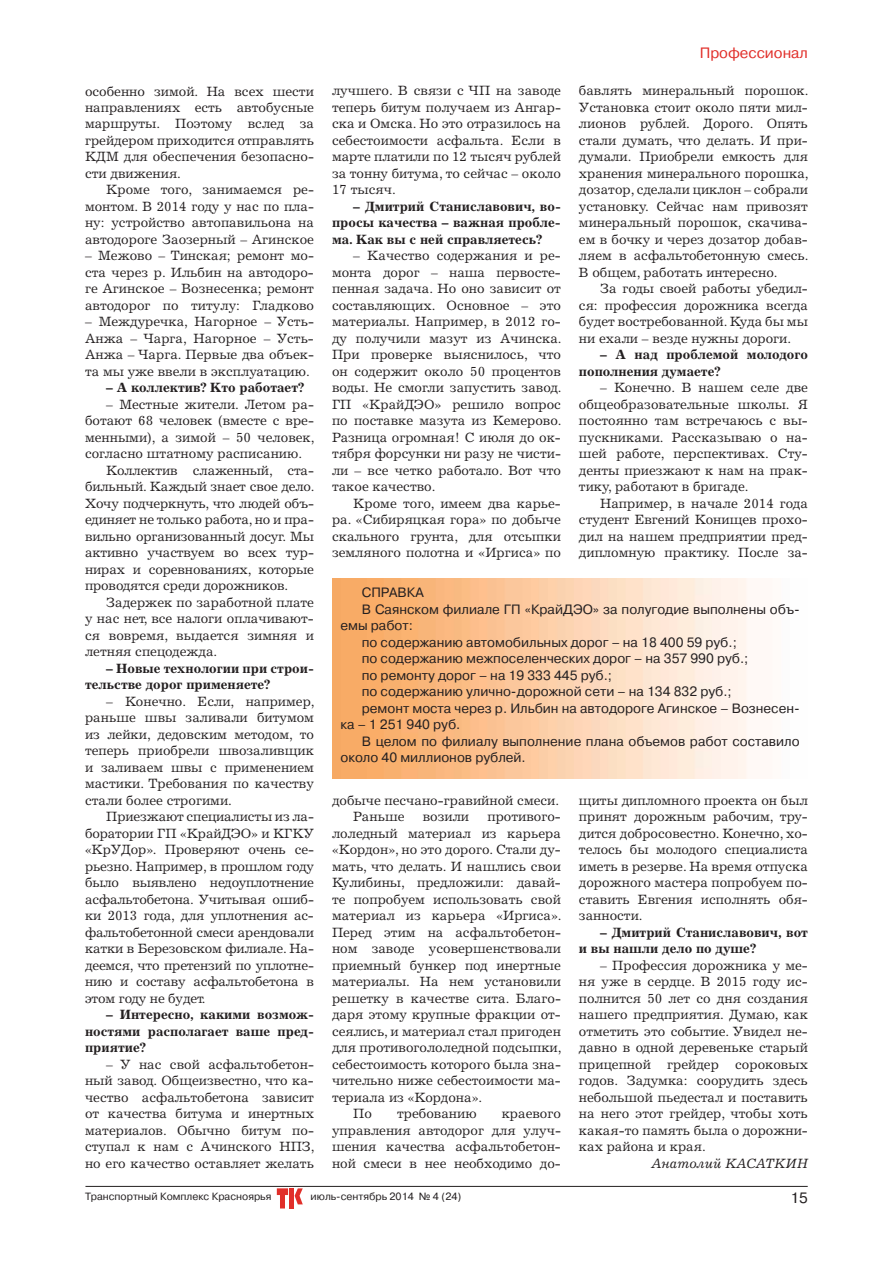
<style>
.page{position:relative;width:893px;height:1263px;background:#fff}
.page>*{position:absolute;margin:0;border:0;box-sizing:border-box;transform-origin:0 0}
.t1{font:15px "zn Pragmatica";color:#e12f2a}
.t2{font:15px "zn Pragmatica";color:#231f20}
.t3{font:13.5px/16.5px "zn Excelsior";color:#231f20;text-align:justify}
.t4{font:13.5px "zn Pragmatica";color:#231f20}
.t5{font:700 13.5px/16.5px "zn Excelsior";color:#231f20}
.t6{font:italic 13.5px "zn Excelsior";color:#231f20}
.t7{font:10.5px "zn Pragmatica";color:#231f20}
</style>
<div class="page">
<hr style="left:85px;top:1186px;width:723px;height:1px;background:#231f20">
<svg style="left:277px;top:1188px;width:11px;height:20px"></svg>
<div style="left:289px;top:1188px;width:5px;height:20px;background:#e12f2a"></div>
<svg style="left:295px;top:1188px;width:8px;height:16px"></svg>
<img style="left:332px;top:578px;width:415px;height:201px">
<p class="t3" style="left:85px;top:83px;width:230px">особенно зимой. На всех шести направлениях есть автобусные маршруты. Поэтому вслед за грейдером приходится отправлять КДМ для обеспечения безопасно&shy;сти движения.</p>
<p class="t3" style="left:85px;top:182px;width:230px;text-indent:21px">Кроме того, занимаемся ре&shy;монтом. В 2014 году у нас по пла&shy;ну: устройство автопавильона на автодороге Заозерный – Агинское</p>
<p class="t3" style="left:85px;top:248px;width:230px">– Межово – Тинская; ремонт мо&shy;ста через р. Ильбин на автодоро&shy;ге Агинское – Вознесенка; ремонт автодорог по титулу: Гладково</p>
<p class="t3" style="left:85px;top:314px;width:230px">– Междуречка, Нагорное – Усть-Анжа – Чарга, Нагорное – Усть-Анжа – Чарга. Первые два объек&shy;та мы уже ввели в эксплуатацию.</p>
<p class="t5" style="left:106px;top:380px;width:199px">– А коллектив? Кто работает?</p>
<p class="t3" style="left:106px;top:396px;width:209px">– Местные жители. Летом ра-</p>
<p class="t3" style="left:85px;top:413px;width:230px">ботают 68 человек (вместе с вре-</p>
<p class="t3" style="left:85px;top:429px;width:231px">менными), а зимой – 50 человек,</p>
<p class="t3" style="left:85px;top:445px;width:219px">согласно штатному расписанию.</p>
<p class="t3" style="left:106px;top:462px;width:209px">Коллектив слаженный, ста-</p>
<p class="t3" style="left:85px;top:478px;width:231px">бильный. Каждый знает свое дело.</p>
<p class="t3" style="left:85px;top:495px;width:230px">Хочу подчеркнуть, что людей объ-</p>
<p class="t3" style="left:85px;top:511px;width:230px">единяет не только работа, но и пра-</p>
<p class="t3" style="left:85px;top:528px;width:230px">вильно организованный досуг. Мы</p>
<p class="t3" style="left:85px;top:544px;width:230px">активно участвуем во всех тур-</p>
<p class="t3" style="left:85px;top:561px;width:230px">нирах и соревнованиях, которые</p>
<p class="t3" style="left:85px;top:577px;width:205px">проводятся среди дорожников.</p>
<p class="t3" style="left:106px;top:594px;width:209px">Задержек по заработной плате</p>
<p class="t3" style="left:85px;top:610px;width:230px">у нас нет, все налоги оплачивают-</p>
<p class="t3" style="left:85px;top:627px;width:230px">ся вовремя, выдается зимняя и</p>
<p class="t3" style="left:85px;top:643px;width:134px">летняя спецодежда.</p>
<p class="t5" style="left:85px;top:660px;width:230px;text-indent:21px">– Новые технологии при строи&shy;тельстве дорог применяете?</p>
<p class="t3" style="left:85px;top:693px;width:231px;text-indent:21px">– Конечно. Если, например, раньше швы заливали битумом из лейки, дедовским методом, то теперь приобрели швозаливщик и заливаем швы с применением мастики. Требования по качеству стали более строгими.</p>
<p class="t3" style="left:85px;top:808px;width:230px;text-indent:21px">Приезжают специалисты из ла&shy;боратории ГП «КрайДЭО» и КГКУ «КрУДор». Проверяют очень се&shy;рьезно. Например, в прошлом году было выявлено недоуплотнение асфальтобетона. Учитывая ошиб&shy;ки 2013 года, для уплотнения ас&shy;фальтобетонной смеси арендовали катки в Березовском филиале. На&shy;деемся, что претензий по уплотне&shy;нию и составу асфальтобетона в этом году не будет.</p>
<p class="t5" style="left:85px;top:1007px;width:230px;text-align:justify;text-indent:21px">– Интересно, какими возмож&shy;ностями располагает ваше пред&shy;приятие?</p>
<p class="t3" style="left:85px;top:1056px;width:231px;text-indent:21px">– У нас свой асфальтобетон&shy;ный завод. Общеизвестно, что ка&shy;чество асфальтобетона зависит от качества битума и инертных материалов. Обычно битум по&shy;ступал к нам с Ачинского НПЗ, но его качество оставляет желать</p>
<p class="t3" style="left:332px;top:82px;width:230px">лучшего. В связи с ЧП на заводе теперь битум получаем из Ангар&shy;ска и Омска. Но это отразилось на себестоимости асфальта. Если в марте платили по 12 тысяч рублей за тонну битума, то сейчас – около 17 тысяч.</p>
<p class="t5" style="left:332px;top:198px;width:230px;text-align:justify;text-indent:21px">– Дмитрий Станиславович, во&shy;просы качества – важная пробле&shy;ма. Как вы с ней справляетесь?</p>
<p class="t3" style="left:332px;top:247px;width:231px;text-indent:21px">– Качество содержания и ре&shy;монта дорог – наша первосте&shy;пенная задача. Но оно зависит от составляющих. Основное – это материалы. Например, в 2012 го&shy;ду получили мазут из Ачинска.<br>При проверке выяснилось, что он содержит около 50 процентов воды. Не смогли запустить завод.<br>ГП «КрайДЭО» решило вопрос по поставке мазута из Кемерово.<br>Разница огромная! С июля до ок&shy;тября форсунки ни разу не чисти&shy;ли – все четко работало. Вот что такое качество.</p>
<p class="t3" style="left:332px;top:495px;width:230px;text-indent:21px">Кроме того, имеем два карье&shy;ра. «Сибиряцкая гора» по добыче скального грунта, для отсыпки земляного полотна и «Иргиса» по</p>
<p class="t1" style="left:700px;top:45px;width:110px">Профессионал</p>
<p class="t3" style="left:579px;top:82px;width:231px">бавлять минеральный порошок.<br>Установка стоит около пяти мил&shy;лионов рублей. Дорого. Опять стали думать, что делать. И при&shy;думали. Приобрели емкость для хранения минерального порошка, дозатор, сделали циклон – собрали установку. Сейчас нам привозят минеральный порошок, скачива&shy;ем в бочку и через дозатор добав&shy;ляем в асфальтобетонную смесь.<br>В общем, работать интересно.</p>
<p class="t3" style="left:579px;top:280px;width:230px;text-indent:21px">За годы своей работы убедил&shy;ся: профессия дорожника всегда будет востребованной. Куда бы мы ни ехали – везде нужны дороги.</p>
<p class="t5" style="left:579px;top:346px;width:230px;text-indent:21px">– А над проблемой молодого пополнения думаете?</p>
<p class="t3" style="left:579px;top:379px;width:230px;text-indent:21px">– Конечно. В нашем селе две общеобразовательные школы. Я постоянно там встречаюсь с вы&shy;пускниками. Рассказываю о на&shy;шей работе, перспективах. Сту&shy;денты приезжают к нам на прак&shy;тику, работают в бригаде.</p>
<p class="t3" style="left:579px;top:495px;width:230px;text-indent:21px">Например, в начале 2014 года студент Евгений Конищев прохо&shy;дил на нашем предприятии пред&shy;дипломную практику. После за-</p>
<p class="t4" style="left:362px;top:585px;width:20px">Справка</p>
<p class="t4" style="left:362px;top:602px;width:439px">В Саянском филиале ГП «КрайДЭО» за полугодие выполнены объ-</p>
<p class="t4" style="left:340px;top:618px;width:74px">емы работ:</p>
<p class="t4" style="left:362px;top:635px;width:377px">по содержанию автомобильных дорог – на 18 400 59 руб.;</p>
<p class="t4" style="left:362px;top:651px;width:388px">по содержанию межпоселенческих дорог – на 357 990 руб.;</p>
<p class="t4" style="left:362px;top:668px;width:252px">по ремонту дорог – на 19 333 445 руб.;</p>
<p class="t4" style="left:362px;top:684px;width:371px">по содержанию улично-дорожной сети – на 134 832 руб.;</p>
<p class="t4" style="left:362px;top:701px;width:439px">ремонт моста через р. Ильбин на автодороге Агинское – Вознесен-</p>
<p class="t4" style="left:340px;top:717px;width:121px">ка – 1 251 940 руб.</p>
<p class="t4" style="left:362px;top:734px;width:439px">В целом по филиалу выполнение плана объемов работ составило</p>
<p class="t4" style="left:340px;top:750px;width:187px">около 40 миллионов рублей.</p>
<p class="t3" style="left:353px;top:792px;width:208px;text-indent:-21px">добыче песчано-гравийной смеси.<br>Раньше</p>
<p class="t3" style="left:423px;top:808px;width:48px">возили</p>
<p class="t3" style="left:487px;top:808px;width:75px">противого-</p>
<p class="t3" style="left:332px;top:825px;width:230px">лоледный материал из карьера</p>
<p class="t3" style="left:332px;top:841px;width:230px">«Кордон», но это дорого. Стали ду-</p>
<p class="t3" style="left:332px;top:858px;width:230px">мать, что делать. И нашлись свои</p>
<p class="t3" style="left:332px;top:874px;width:230px">Кулибины, предложили: давай-</p>
<p class="t3" style="left:332px;top:891px;width:230px">те попробуем использовать свой</p>
<p class="t3" style="left:332px;top:907px;width:231px">материал из карьера «Иргиса».</p>
<p class="t3" style="left:332px;top:924px;width:230px">Перед этим на асфальтобетон-</p>
<p class="t3" style="left:332px;top:940px;width:230px">ном заводе усовершенствовали</p>
<p class="t3" style="left:332px;top:957px;width:230px">приемный бункер под инертные</p>
<p class="t3" style="left:332px;top:973px;width:230px">материалы. На нем установили</p>
<p class="t3" style="left:332px;top:990px;width:230px">решетку в качестве сита. Благо-</p>
<p class="t3" style="left:332px;top:1006px;width:230px">даря этому крупные фракции от-</p>
<p class="t3" style="left:332px;top:1023px;width:230px">сеялись, и материал стал пригоден</p>
<p class="t3" style="left:332px;top:1039px;width:231px">для противогололедной подсыпки,</p>
<p class="t3" style="left:332px;top:1056px;width:230px">себестоимость которого была зна-</p>
<p class="t3" style="left:332px;top:1072px;width:230px">чительно ниже себестоимости ма-</p>
<p class="t3" style="left:332px;top:1089px;width:152px">териала из «Кордона».</p>
<p class="t3" style="left:353px;top:1105px;width:20px">По</p>
<p class="t3" style="left:397px;top:1105px;width:81px">требованию</p>
<p class="t3" style="left:332px;top:1105px;width:230px;text-indent:170px">краевого управления автодорог для улуч&shy;шения качества асфальтобетон&shy;ной смеси в нее необходимо до-</p>
<p class="t3" style="left:579px;top:792px;width:230px">щиты дипломного проекта он был принят дорожным рабочим, тру&shy;дится добросовестно. Конечно, хо&shy;телось бы молодого специалиста иметь в резерве. На время отпуска дорожного мастера попробуем по&shy;ставить Евгения исполнять обя&shy;занности.</p>
<p class="t5" style="left:579px;top:924px;width:230px;text-indent:21px">– Дмитрий Станиславович, вот и вы нашли дело по душе?</p>
<p class="t3" style="left:579px;top:957px;width:230px;text-indent:21px">– Профессия дорожника у ме&shy;ня уже в сердце. В 2015 году ис&shy;полнится 50 лет со дня создания нашего предприятия. Думаю, как отметить это событие. Увидел не&shy;давно в одной деревеньке старый прицепной грейдер сороковых годов. Задумка: соорудить здесь небольшой пьедестал и поставить на него этот грейдер, чтобы хоть какая-то память была о дорожни&shy;ках района и края.</p>
<p class="t6" style="left:651px;top:1155px;width:158px">Анатолий КАСАТКИН</p>
<p class="t7" style="left:85px;top:1190px;width:188px">Транспортный Комплекс Красноярья</p>
<p class="t7" style="left:311px;top:1190px;width:152px">июль-сентябрь 2014 № 4 (24)</p>
<p class="t2" style="left:790px;top:1190px;width:19px">15</p>
</div>
